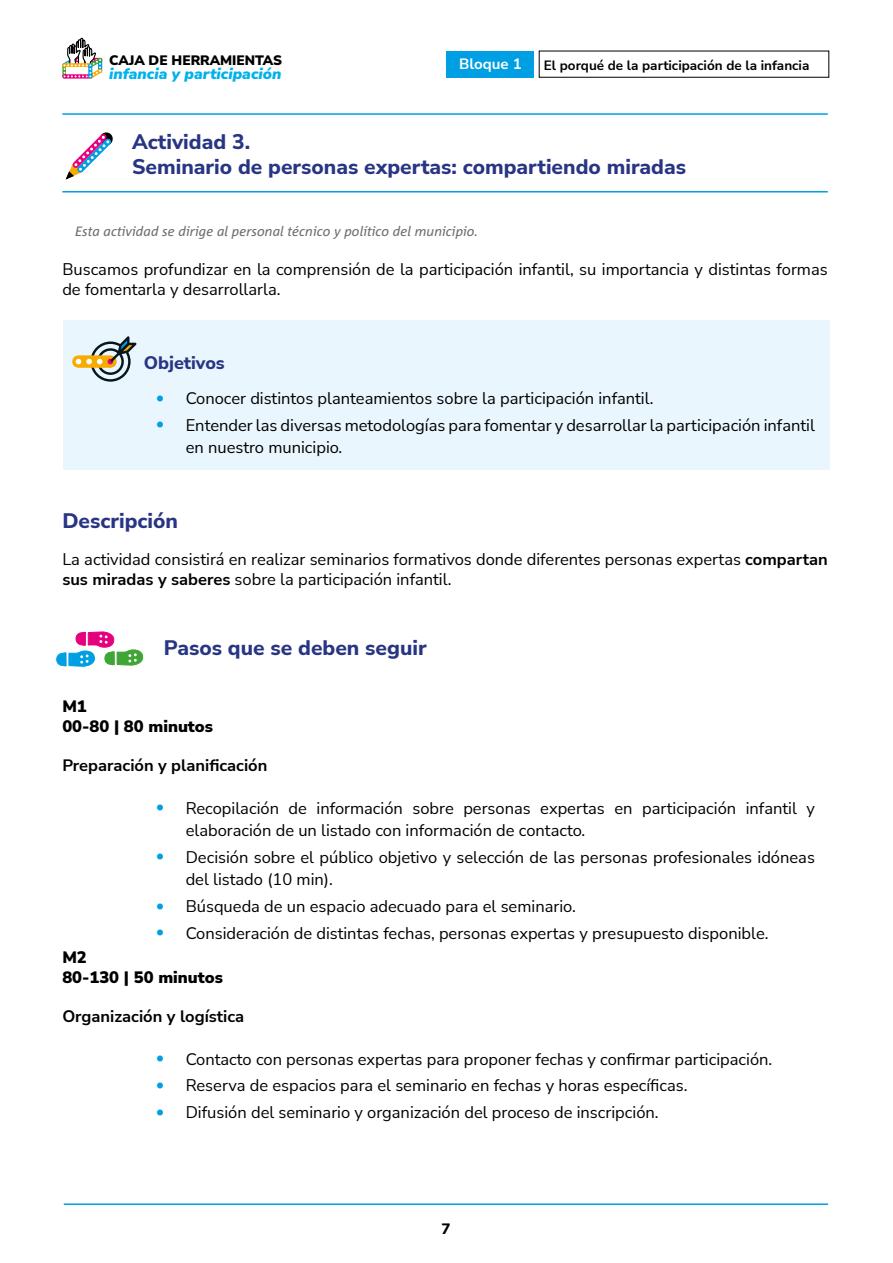
<style>
.page{position:relative;width:893px;height:1263px;background:#fff}
.page>*{position:absolute;margin:0;border:0;box-sizing:border-box;transform-origin:0 0}
.titulo_2_-_ACTIVIDAD{font:800 21px/25.2px "Nunito Sans";color:#283583}
.titulo_2{font:800 21px "Nunito Sans";color:#283583}
.titulo_3{font:800 18px "Nunito Sans";color:#283583}
.GeneralTexto{font:16.5px/22.5px "Nunito Sans";color:#000}
.GeneralTexto-2{font:700 16.5px "Nunito Sans";color:#000}
.GeneralTexto-3{font:900 16.5px "Nunito Sans";color:#000}
.t1{font:italic 900 15.45px "Nunito Sans";color:#00b1eb}
.t2{font:700 15px "Nunito Sans";color:#fff}
.t3{font:800 15px "Nunito Sans";color:#000}
.t4{font:900 13.65px "Nunito Sans";color:#000}
.GeneralPie{font:italic 13.5px "Corpid";color:#706f6f}
.t5{font:700 13.5px "Nunito Sans";color:#000}
.s1{font-weight:900;color:#009fe3}
.s2{font-weight:700}
</style>
<div class="page">
<svg style="left:62px;top:37px;width:41px;height:42px"></svg>
<div style="left:446px;top:51px;width:88px;height:26px;background:#009fe3"></div>
<hr style="left:64px;top:1203px;width:764px;height:2px;background:#009fe3">
<div style="left:63px;top:321px;width:767px;height:149px;background:#eaf6fe"></div>
<hr style="left:62px;top:113px;width:766px;height:2px;background:#009fe3">
<hr style="left:62px;top:191px;width:766px;height:1px;background:#009fe3">
<svg style="left:65px;top:132px;width:48px;height:48px"></svg>
<div style="left:90px;top:341px;width:41px;height:41px;border:2px solid #05161d;border-radius:50%"></div>
<div style="left:97px;top:348px;width:27px;height:27px;border:2px solid #05161d;border-radius:50%"></div>
<svg style="left:72px;top:355px;width:45px;height:13px"></svg>
<svg style="left:76px;top:336px;width:61px;height:28px"></svg>
<svg style="left:56px;top:631px;width:88px;height:36px"></svg>
<p class="t4" style="left:109px;top:51px;width:174px">CAJA DE HERRAMIENTAS</p>
<p class="t1" style="left:109px;top:62px;width:174px">infancia y participación</p>
<p class="t2" style="left:459px;top:53px;width:64px">Bloque 1</p>
<p class="t5" style="left:544px;top:55px;width:267px">El porqué de la participación de la infancia</p>
<p class="titulo_2_-_ACTIVIDAD" style="left:132px;top:128px;width:555px">Actividad 3.<br>Seminario de personas expertas: compartiendo miradas</p>
<p class="GeneralPie" style="left:75px;top:223px;width:404px">Esta actividad se dirige al personal técnico y político del municipio.</p>
<p class="GeneralTexto" style="left:62px;top:259px;width:767px;line-height:19.8px">Buscamos profundizar en la comprensión de la participación infantil, su importancia y distintas formas de fomentarla y desarrollarla.</p>
<p class="titulo_3" style="left:144px;top:350px;width:83px">Objetivos</p>
<p class="GeneralTexto" style="left:156px;top:386px;width:499px"><span class="s1">•</span> Conocer distintos planteamientos sobre la participación infantil.</p>
<p class="GeneralTexto" style="left:186px;top:413px;width:631px;text-indent:-30px"><span class="s1">•</span> Entender las diversas metodologías para fomentar y desarrollar la participación infantil en nuestro municipio.</p>
<p class="titulo_2" style="left:62px;top:506px;width:117px">Descripción</p>
<p class="GeneralTexto" style="left:62px;top:549px;width:767px;line-height:19.8px">La actividad consistirá en realizar seminarios formativos donde diferentes personas expertas <span class="s2">compartan sus miradas y saberes</span> sobre la participación infantil.</p>
<p class="titulo_2" style="left:164px;top:633px;width:264px">Pasos que se deben seguir</p>
<p class="GeneralTexto-3" style="left:62px;top:694px;width:26px">M1</p>
<p class="GeneralTexto-3" style="left:62px;top:714px;width:152px">00-80 | 80 minutos</p>
<p class="GeneralTexto-2" style="left:62px;top:754px;width:206px">Preparación y planificación</p>
<p class="GeneralTexto" style="left:186px;top:796px;width:631px;text-indent:-30px"><span class="s1">•</span> Recopilación de información sobre personas expertas en participación infantil y elaboración de un listado con información de contacto.</p>
<p class="GeneralTexto" style="left:186px;top:845px;width:631px;text-indent:-30px"><span class="s1">•</span> Decisión sobre el público objetivo y selección de las personas profesionales idóneas del listado (10 min).</p>
<p class="GeneralTexto" style="left:156px;top:894px;width:421px"><span class="s1">•</span> Búsqueda de un espacio adecuado para el seminario.</p>
<p class="GeneralTexto" style="left:156px;top:921px;width:614px"><span class="s1">•</span> Consideración de distintas fechas, personas expertas y presupuesto disponible.</p>
<p class="GeneralTexto-3" style="left:62px;top:945px;width:26px">M2</p>
<p class="GeneralTexto-3" style="left:62px;top:965px;width:162px">80-130 | 50 minutos</p>
<p class="GeneralTexto-2" style="left:62px;top:1005px;width:183px">Organización y logística</p>
<p class="GeneralTexto" style="left:156px;top:1047px;width:618px"><span class="s1">•</span> Contacto con personas expertas para proponer fechas y confirmar participación.</p>
<p class="GeneralTexto" style="left:156px;top:1074px;width:533px"><span class="s1">•</span> Reserva de espacios para el seminario en fechas y horas específicas.</p>
<p class="GeneralTexto" style="left:156px;top:1100px;width:504px"><span class="s1">•</span> Difusión del seminario y organización del proceso de inscripción.</p>
<p class="t3" style="left:441px;top:1218px;width:10px">7</p>
</div>
